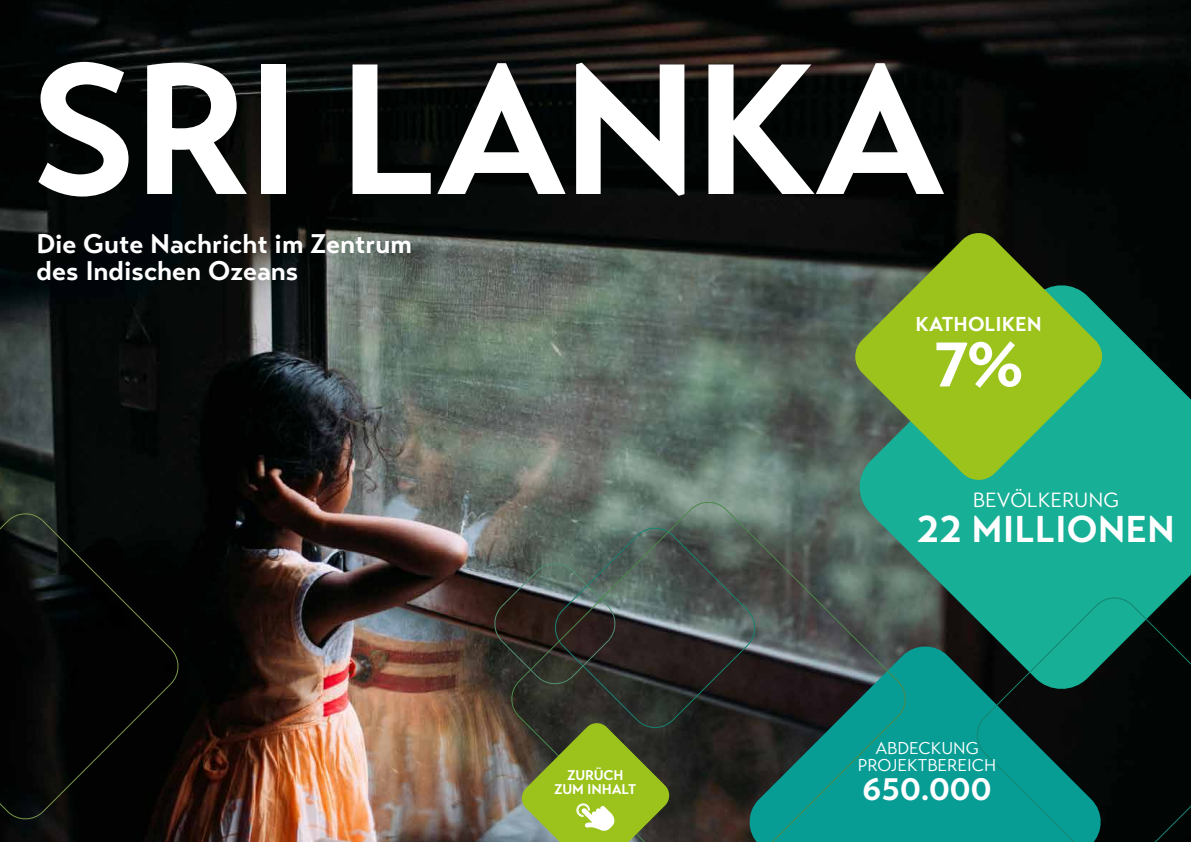
<style>
.page{position:relative;width:1191px;height:842px;background:#fff}
.page>*{position:absolute;margin:0;border:0;box-sizing:border-box;transform-origin:0 0}
.t1{font:700 184.4px "Transat Text";letter-spacing:-.03em;color:#fff}
.t2{font:700 62.5px "Transat Text";color:#fff}
.t3{font:700 37.2px "Transat Text";color:#fff}
.t4{font:700 31px "Transat Text";color:#fff}
.t5{font:700 26.9px/27px "Transat Text";color:#fff}
.t6{font:20.4px "Transat Text Standard";color:#fff}
.t7{font:700 20px "Transat Text";color:#fff}
.t8{font:17px/17px "Transat Text Standard";color:#fff;text-align:center}
.t9{font:700 14px/14px "Transat Text";letter-spacing:-.01em;color:#fff;text-align:center}
</style>
<div class="page">
<img style="left:0;top:0;width:1191px;height:842px">
<div style="left:909px;top:692px;width:65px;height:150px;background:#079d95"></div>
<svg style="left:856px;top:282px;width:335px;height:410px;background:#16907b"></svg>
<svg style="left:853px;top:231px;width:251px;height:251px;background:#649937"></svg>
<svg style="left:974px;top:594px;width:217px;height:248px;background:#084c45"></svg>
<svg style="left:0;top:510px;width:182px;height:313px;background:#060706"></svg>
<svg style="left:492px;top:560px;width:17px;height:127px;background:#36332e"></svg>
<svg style="left:509px;top:498px;width:400px;height:344px;background:#3a5651"></svg>
<svg style="left:520px;top:722px;width:150px;height:120px;background:#7b942f"></svg>
<h1 class="t1" style="left:29px;top:18px;width:918px">SRI LANKA</h1>
<p class="t5" style="left:37px;top:230px;width:377px">Die Gute Nachricht im Zentrum des Indischen Ozeans</p>
<p class="t7" style="left:915px;top:312px;width:128px">KATHOLIKEN</p>
<h2 class="t2" style="left:933px;top:327px;width:91px">7%</h2>
<p class="t9" style="left:554px;top:768px;width:83px">ZURÜCH<br>ZUM INHALT</p>
<p class="t6" style="left:972px;top:488px;width:148px">BEVÖLKERUNG</p>
<h3 class="t3" style="left:917px;top:506px;width:259px">22 MILLIONEN</h3>
<p class="t8" style="left:857px;top:739px;width:140px">ABDECKUNG<br>PROJEKTBEREICH</p>
<p class="t4" style="left:862px;top:770px;width:130px">650.000</p>
</div>
